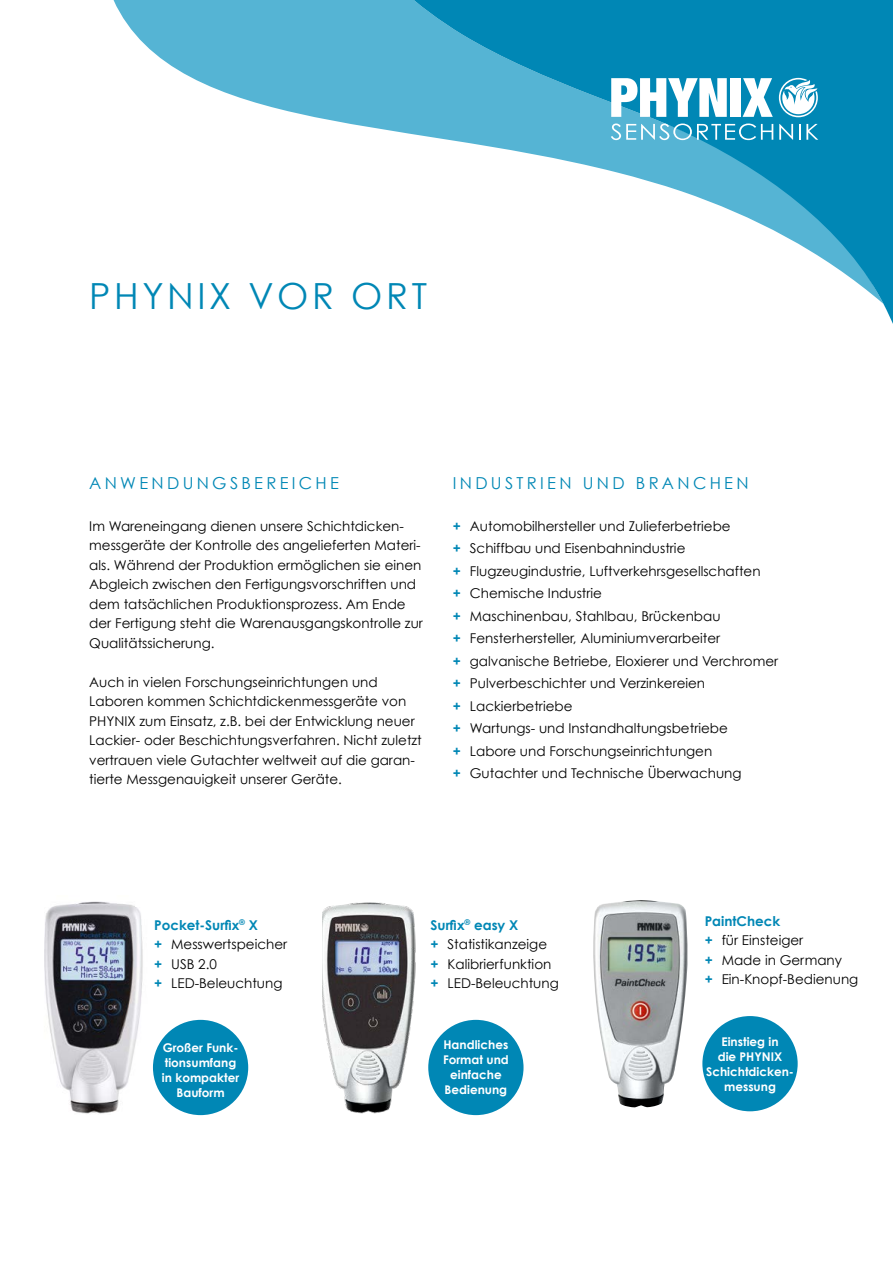
<style>
.page{position:relative;width:893px;height:1263px;background:#fff}
.page>*{position:absolute;margin:0;border:0;box-sizing:border-box;transform-origin:0 0}
.t1{font:36px "Century Gothic";letter-spacing:.1em;color:#0087b5}
.t2{font:16.5px "Century Gothic";letter-spacing:.2em;color:#0087b5}
.t3{font:13.5px/19.5px "Century Gothic";color:#000}
.t4{font:700 12px/15px "Century Gothic";color:#fff;text-align:center}
.s1{font-weight:700;color:#0087b5}
</style>
<div class="page">
<svg style="left:113px;top:0;width:285px;height:132px;fill:#55b4d4"></svg>
<svg style="left:398px;top:0;width:495px;height:324px"></svg>
<svg style="left:611px;top:78px;width:116px;height:39px"></svg>
<div style="left:731px;top:78px;width:10px;height:39px;background:#fff"></div>
<svg style="left:743px;top:78px;width:30px;height:39px"></svg>
<svg style="left:779px;top:78px;width:39px;height:39px"></svg>
<svg style="left:611px;top:124px;width:162px;height:16px;background:#5cb3d1"></svg>
<svg style="left:779px;top:124px;width:14px;height:16px"></svg>
<svg style="left:799px;top:124px;width:19px;height:16px"></svg>
<img style="left:322px;top:902px;width:94px;height:212px">
<img style="left:593px;top:900px;width:95px;height:207px">
<img style="left:44px;top:901px;width:99px;height:213px">
<div style="left:428px;top:1020px;width:95px;height:95px;background:#0087b5;border-radius:50%"></div>
<div style="left:702px;top:1016px;width:96px;height:95px;background:#0087b5;border-radius:50%"></div>
<div style="left:153px;top:1020px;width:95px;height:95px;background:#0087b5;border-radius:50%"></div>
<h1 class="t1" style="left:89px;top:274px;width:339px">PHYNIX VOR ORT</h1>
<p class="t2" style="left:89px;top:473px;width:251px">ANWENDUNGSBEREICHE</p>
<p class="t3" style="left:89px;top:516px;width:335px">Im Wareneingang dienen unsere Schichtdicken&shy;messgeräte der Kontrolle des angelieferten Materi&shy;als. Während der Produktion ermöglichen sie einen Abgleich zwischen den Fertigungsvorschriften und dem tatsächlichen Produktionsprozess. Am Ende der Fertigung steht die Warenausgangskontrolle zur Qualitätssicherung.</p>
<p class="t3" style="left:89px;top:672px;width:334px">Auch in vielen Forschungseinrichtungen und Laboren kommen Schichtdickenmessgeräte von PHYNIX zum Einsatz, z.B. bei der Entwicklung neuer Lackier- oder Beschichtungsverfahren. Nicht zuletzt vertrauen viele Gutachter weltweit auf die garan&shy;tierte Messgenauigkeit unserer Geräte.</p>
<p class="t2" style="left:453px;top:473px;width:297px">INDUSTRIEN UND BRANCHEN</p>
<p class="t3" style="left:453px;top:514px;width:327px;line-height:22.5px"><span class="s1">+</span> Automobilhersteller und Zulieferbetriebe<br><span class="s1">+</span> Schiffbau und Eisenbahnindustrie<br><span class="s1">+</span> Flugzeugindustrie, Luftverkehrsgesellschaften<br><span class="s1">+</span> Chemische Industrie<br><span class="s1">+</span> Maschinenbau, Stahlbau, Brückenbau<br><span class="s1">+</span> Fensterhersteller, Aluminiumverarbeiter<br><span class="s1">+</span> galvanische Betriebe, Eloxierer und Verchromer <span class="s1">+</span> Pulverbeschichter und Verzinkereien<br><span class="s1">+</span> Lackierbetriebe<br><span class="s1">+</span> Wartungs- und Instandhaltungsbetriebe<br><span class="s1">+</span> Labore und Forschungseinrichtungen<br><span class="s1">+</span> Gutachter und Technische Überwachung</p>
<p class="t3" style="left:154px;top:915px;width:135px"><span class="s1">Pocket-Surfix</span><sup>®</sup> <span class="s1">X<br>+</span> Messwertspeicher <span class="s1">+</span> USB 2.0<br><span class="s1">+</span> LED-Beleuchtung</p>
<p class="t4" style="left:162px;top:1039px;width:79px">Großer Funk&shy;tionsumfang in kompakter<br>Bauform</p>
<p class="t3" style="left:431px;top:915px;width:130px"><span class="s1">Surfix</span><sup>®</sup> <span class="s1">easy X<br>+</span> Statistikanzeige<br><span class="s1">+</span> Kalibrierfunktion <span class="s1">+</span> LED-Beleuchtung</p>
<p class="t4" style="left:443px;top:1037px;width:67px">Handliches<br>Format und einfache<br>Bedienung</p>
<p class="t3" style="left:705px;top:911px;width:155px"><span class="s1">PaintCheck<br>+</span> für Einsteiger<br><span class="s1">+</span> Made in Germany<br><span class="s1">+</span> Ein-Knopf-Bedienung</p>
<p class="t4" style="left:706px;top:1033px;width:89px">Einstieg in<br>die PHYNIX<br>Schichtdicken&shy;messung</p>
</div>
